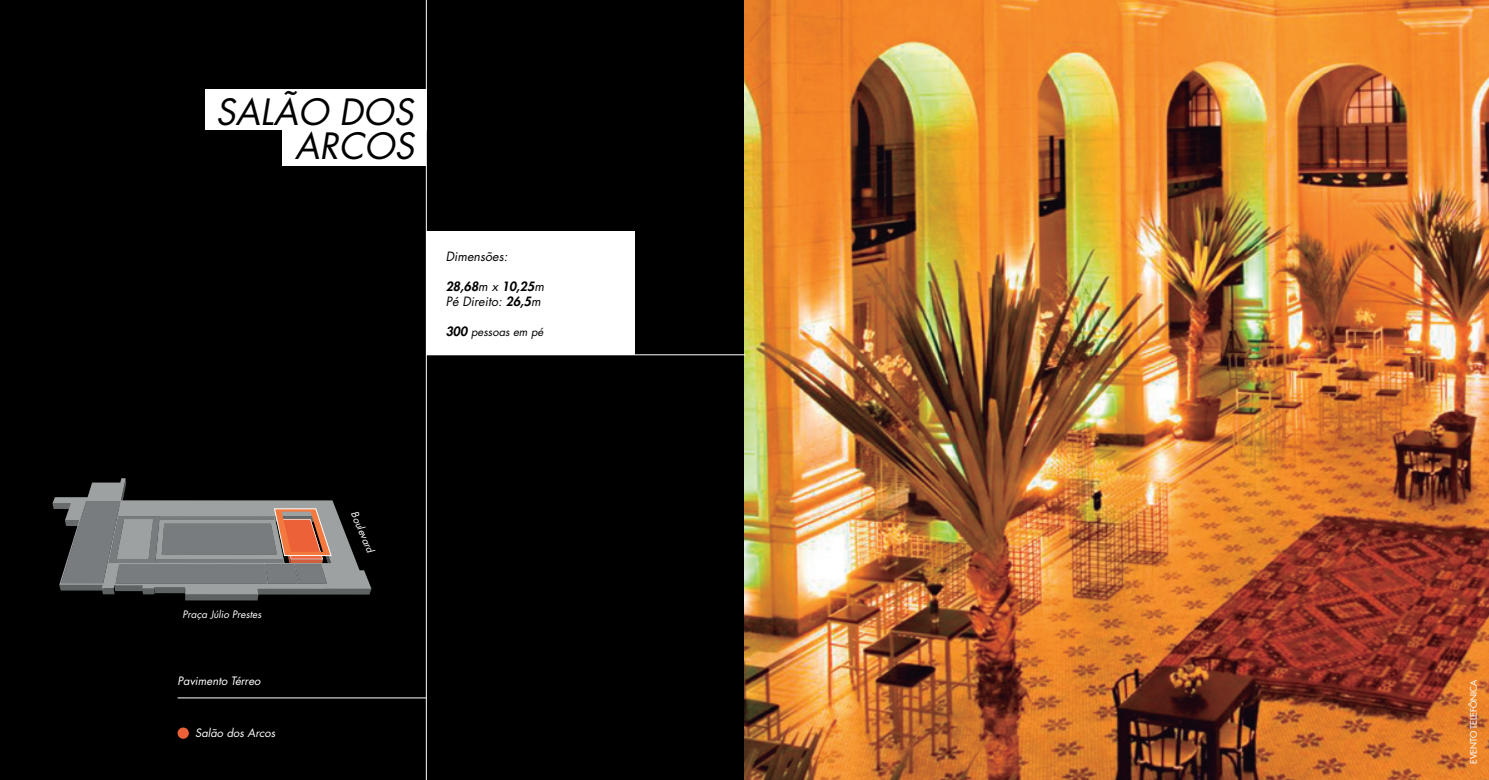
<style>
.page{position:relative;width:1489px;height:780px;background:#fff}
.page>*{position:absolute;margin:0;border:0;box-sizing:border-box;transform-origin:0 0}
.t1{font:italic 35.25px "Futura Std";color:#000001}
.t2{font:italic 800 12.5px/15px "Futura Std";color:#000001}
.t3{font:italic 12.5px "Futura Std";color:#000001}
.t4{font:italic 11.25px "Futura Std";color:#fff}
.t5{font:italic 11.25px "Futura Std";color:#000001}
.t6{font:italic 10px "Futura Std";color:#fff}
.t7{font:500 8.75px "Futura Std";color:#fff}
.s1{font-weight:400}
.s2{font-weight:800;font-size:12.5px}
</style>
<div class="page">
<img style="left:744px;top:0;width:744px;height:780px">
<div style="left:0;top:0;width:744px;height:780px;background:#000"></div>
<div style="left:282px;top:129px;width:144px;height:36px;background:#fff"></div>
<svg style="left:52px;top:478px;width:319px;height:122px;background:#64605f"></svg>
<div style="left:178px;top:727px;width:11px;height:11px;background:#ed6139;border-radius:50%"></div>
<h1 class="t1" style="left:216px;top:90px;width:199px">SALÃO DOS</h1>
<h1 class="t1" style="left:295px;top:124px;width:121px">ARCOS</h1>
<p class="t3" style="left:445px;top:248px;width:63px">Dimensões:</p>
<p class="t2" style="left:445px;top:279px;width:100px">28,68<span class="s1">m x</span> 10,25<span class="s1">m<br>Pé Direito:</span> 26,5<span class="s1">m</span></p>
<p class="t5" style="left:445px;top:324px;width:99px"><span class="s2">300</span> pessoas em pé</p>
<p class="t6" style="left:182px;top:607px;width:80px">Praça Júlio Prestes</p>
<p class="t4" style="left:177px;top:674px;width:84px">Pavimento Térreo</p>
<p class="t4" style="left:195px;top:725px;width:82px">Salão dos Arcos</p>
<p class="t6" style="left:360px;top:509px;width:45px;rotate:67deg">Boulevard</p>
<p class="t7" style="left:1467px;top:763px;width:86px;rotate:-90deg">EVENTO TELEFÔNICA</p>
</div>
